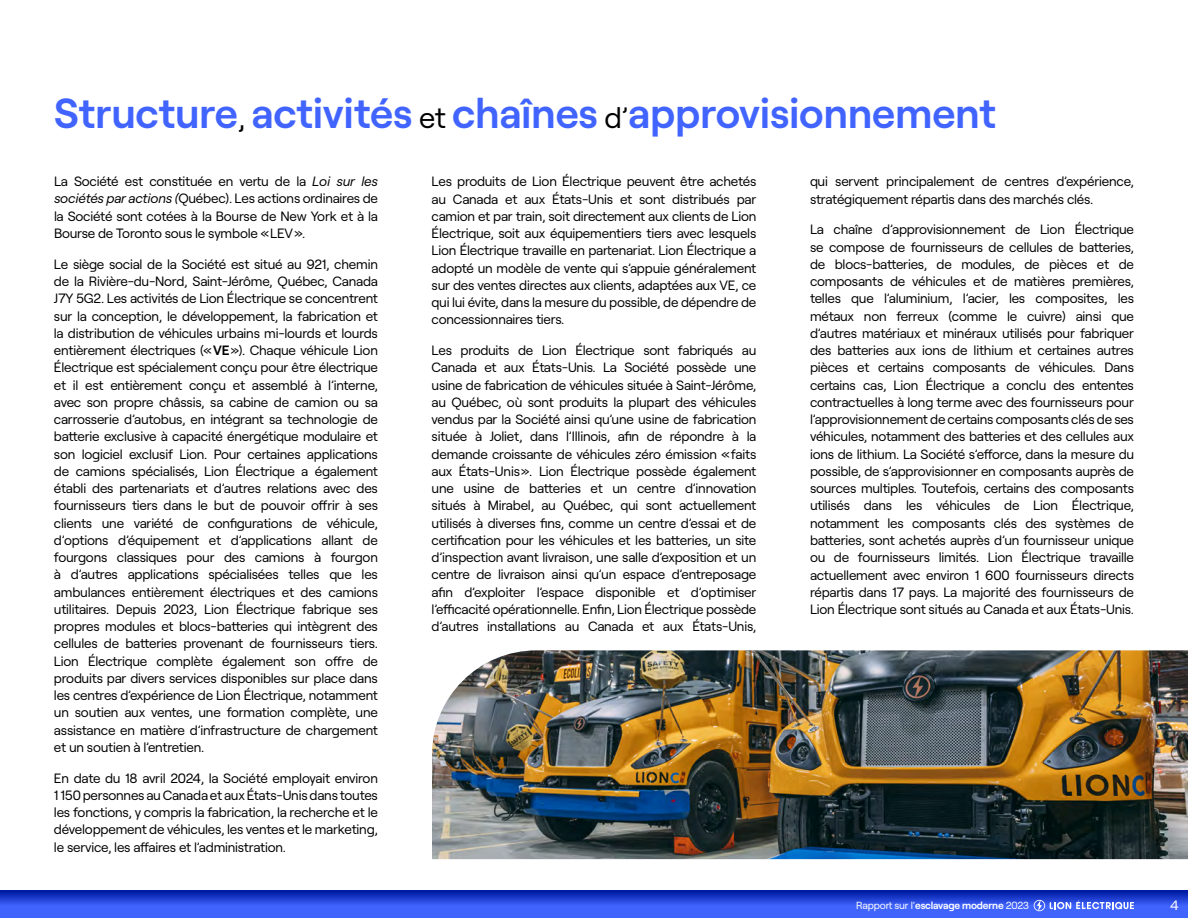
<style>
.page{position:relative;width:1188px;height:918px;background:#fff}
.page>*{position:absolute;margin:0;border:0;box-sizing:border-box;transform-origin:0 0}
.t1{font:600 42px "Roobert LE";color:#4164ff}
.t2{font:13.5px/17.2px "Roobert LE";letter-spacing:-.015em;color:#000;text-align:justify}
.t3{font:13.5px "Roobert LE";color:#fff}
.t4{font:10.35px "Roobert LE";letter-spacing:-.015em;color:#fff}
.s1{font-weight:400;font-size:29.4px;color:#000}
.s2{font-style:italic}
.s3{font-weight:600}
</style>
<div class="page">
<svg style="left:0;top:891px;width:1188px;height:27px;background:#2d4ee3"></svg>
<svg style="left:1034px;top:900px;width:100px;height:11px"></svg>
<img style="left:432px;top:650px;width:756px;height:209px">
<h1 class="t1" style="left:54px;top:81px;width:944px">Structure<span class="s1">,</span> activités <span class="s1">et</span> chaînes <span class="s1">d’</span>approvisionnement</h1>
<p class="t2" style="left:54px;top:172px;width:326px">La Société est constituée en vertu de la <span class="s2">Loi sur les sociétés par actions (</span>Québec). Les actions ordinaires de la Société sont cotées à la Bourse de New York et à la Bourse de Toronto sous le symbole «LEV».</p>
<p class="t2" style="left:54px;top:254px;width:326px;text-align:left">Le siège social de la Société est situé au 921, chemin de la Rivière-du-Nord, Saint-Jérôme, Québec, Canada J7Y 5G2. Les activités de Lion Électrique se concentrent sur la conception, le développement, la fabrication et la distribution de véhicules urbains mi-lourds et lourds entièrement électriques («<span class="s3">VE</span>»). Chaque véhicule Lion Électrique est spécialement conçu pour être électrique et il est entièrement conçu et assemblé à l’interne, avec son propre châssis, sa cabine de camion ou sa carrosserie d’autobus, en intégrant sa technologie de batterie exclusive à capacité énergétique modulaire et son logiciel exclusif Lion. Pour certaines applications de camions spécialisés, Lion Électrique a également établi des partenariats et d’autres relations avec des fournisseurs tiers dans le but de pouvoir offrir à ses clients une variété de configurations de véhicule, d’options d’équipement et d’applications allant de fourgons classiques pour des camions à fourgon à d’autres applications spécialisées telles que les ambulances entièrement électriques et des camions utilitaires. Depuis 2023, Lion Électrique fabrique ses propres modules et blocs-batteries qui intègrent des cellules de batteries provenant de fournisseurs tiers.<br>Lion Électrique complète également son offre de produits par divers services disponibles sur place dans les centres d’expérience de Lion Électrique, notamment un soutien aux ventes, une formation complète, une assistance en matière d’infrastructure de chargement et un soutien à l’entretien.</p>
<p class="t2" style="left:54px;top:768px;width:326px">En date du 18 avril 2024, la Société employait environ 1150personnes au Canada et aux États-Unis dans toutes les fonctions, y compris la fabrication, la recherche et le développement de véhicules, les ventes et le marketing, le service, les affaires et l’administration.</p>
<p class="t2" style="left:432px;top:172px;width:326px">Les produits de Lion Électrique peuvent être achetés au Canada et aux États-Unis et sont distribués par camion et par train, soit directement aux clients de Lion Électrique, soit aux équipementiers tiers avec lesquels Lion Électrique travaille en partenariat. Lion Électrique a adopté un modèle de vente qui s’appuie généralement sur des ventes directes aux clients, adaptées aux VE, ce qui lui évite, dans la mesure du possible, de dépendre de concessionnaires tiers.</p>
<p class="t2" style="left:432px;top:341px;width:326px">Les produits de Lion Électrique sont fabriqués au Canada et aux États-Unis. La Société possède une usine de fabrication de véhicules située à Saint-Jérôme, au Québec, où sont produits la plupart des véhicules vendus par la Société ainsi qu’une usine de fabrication située à Joliet, dans l’Illinois, afin de répondre à la demande croissante de véhicules zéro émission «faits aux États-Unis». Lion Électrique possède également une usine de batteries et un centre d’innovation situés à Mirabel, au Québec, qui sont actuellement utilisés à diverses fins, comme un centre d’essai et de certification pour les véhicules et les batteries, un site d’inspection avant livraison, une salle d’exposition et un centre de livraison ainsi qu’un espace d’entreposage afin d’exploiter l’espace disponible et d’optimiser l’efficacité opérationnelle. Enfin, Lion Électrique possède d’autres installations au Canada et aux États-Unis,</p>
<p class="t2" style="left:810px;top:172px;width:326px">qui servent principalement de centres d’expérience, stratégiquement répartis dans des marchés clés.</p>
<p class="t2" style="left:810px;top:220px;width:326px">La chaîne d’approvisionnement de Lion Électrique se compose de fournisseurs de cellules de batteries, de blocs-batteries, de modules, de pièces et de composants de véhicules et de matières premières, telles que l’aluminium, l’acier, les composites, les métaux non ferreux (comme le cuivre) ainsi que d’autres matériaux et minéraux utilisés pour fabriquer des batteries aux ions de lithium et certaines autres pièces et certains composants de véhicules. Dans certains cas, Lion Électrique a conclu des ententes contractuelles à long terme avec des fournisseurs pour l’approvisionnement de certains composants clés de ses véhicules, notamment des batteries et des cellules aux ions de lithium. La Société s’efforce, dans la mesure du possible, de s’approvisionner en composants auprès de sources multiples. Toutefois, certains des composants utilisés dans les véhicules de Lion Électrique, notamment les composants clés des systèmes de batteries, sont achetés auprès d’un fournisseur unique ou de fournisseurs limités. Lion Électrique travaille actuellement avec environ 1 600 fournisseurs directs répartis dans 17 pays. La majorité des fournisseurs de Lion Électrique sont situés au Canada et aux États-Unis.</p>
<p class="t4" style="left:856px;top:898px;width:175px">Rapport sur l’<span class="s3">esclavage moderne</span> 2023</p>
<p class="t3" style="left:1170px;top:895px;width:10px">4</p>
</div>
